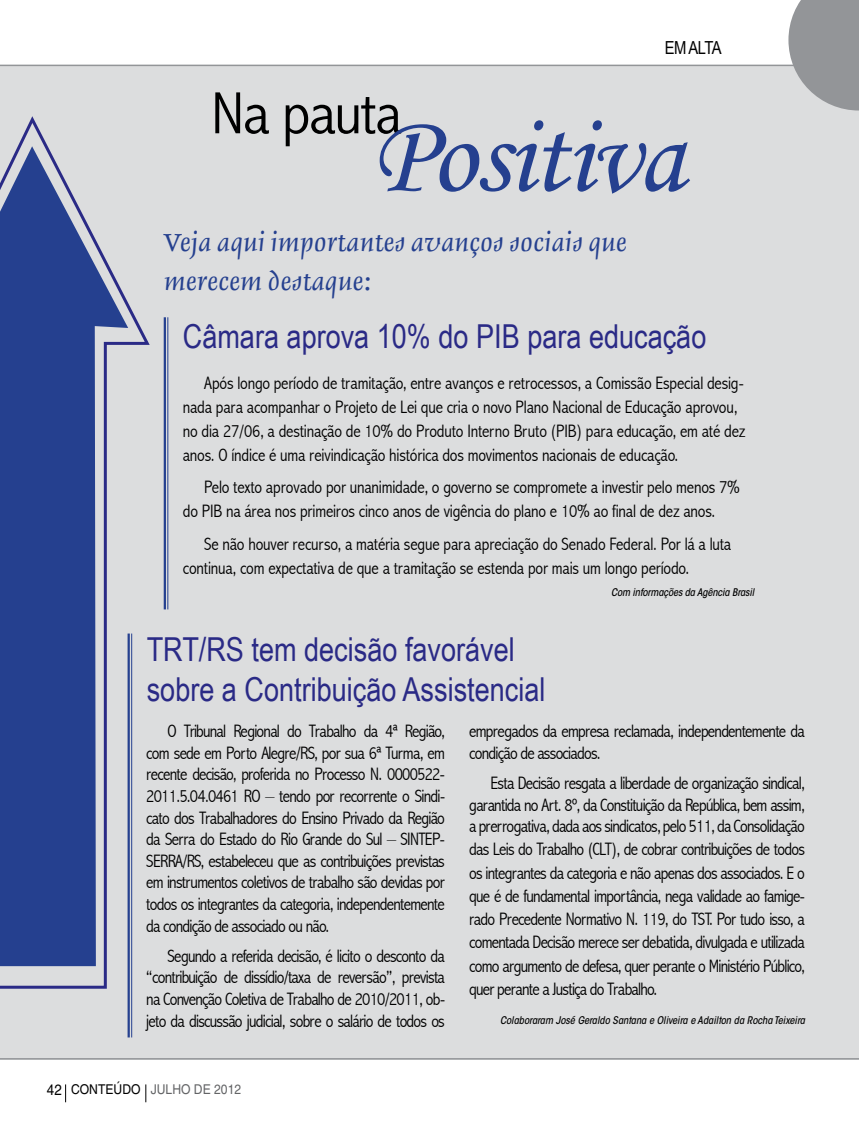
<style>
.page{position:relative;width:859px;height:1131px;background:#fff}
.page>*{position:absolute;margin:0;border:0;box-sizing:border-box;transform-origin:0 0}
.t1{font:112.5px "Monotype Corsiva";letter-spacing:-.02em;color:#25408f}
.t2{font:300 condensed 60px "Abadi";letter-spacing:-.02em;color:#000;scale:1.1 1}
.t3{font:33px/39.6px "Arial Narrow";color:#2a2a86}
.t4{font:33px/39.6px "Delphin I";color:#25408f}
.t5{font:300 condensed 18px/21.6px "Abadi";letter-spacing:-.01em;color:#000;text-align:justify}
.t6{font:300 condensed 18px/21.6px "Abadi";letter-spacing:-.04em;color:#000}
.t7{font:18px "Arial Narrow";letter-spacing:-.06em;color:#000}
.t8{font:13.5px "Helvetica";color:#636466;scale:.9 1}
.t9{font:10.5px "ITC Avant Garde MM Oblique 455 450";letter-spacing:-.15em;color:#000}
.s1{font-size:15px;color:#000}
.s2{color:#000}
</style>
<div class="page">
<svg style="left:65px;top:1084px;width:1px;height:18px"></svg>
<svg style="left:145px;top:1084px;width:1px;height:18px"></svg>
<div style="left:0;top:65px;width:859px;height:995px;background:#dcddde"></div>
<svg style="left:0;top:116px;width:150px;height:874px"></svg>
<svg style="left:788px;top:0;width:71px;height:111px"></svg>
<hr style="left:0;top:65px;width:859px;height:1px;background:#939598">
<hr style="left:0;top:1058px;width:859px;height:2px;background:#939598">
<hr style="left:131px;top:634px;width:1px;height:403px;background:#25408f">
<hr style="left:128px;top:634px;width:2px;height:403px;background:#25408f">
<hr style="left:167px;top:317px;width:1px;height:292px;background:#25408f">
<hr style="left:164px;top:317px;width:2px;height:292px;background:#25408f">
<p class="t7" style="left:665px;top:35px;width:58px">EM ALTA</p>
<h2 class="t2" style="left:211px;top:78px;width:175px">Na pauta</h2>
<h1 class="t1" style="left:371px;top:87px;width:314px">Positiva</h1>
<h3 class="t4" style="left:164px;top:222px;width:464px">Veja aqui importantes avanços sociais que merecem destaque:</h3>
<h3 class="t3" style="left:183px;top:315px;width:525px">Câmara aprova 10% do PIB para educação</h3>
<p class="t5" style="left:183px;top:371px;width:564px;line-height:24px;text-align:left;text-indent:21px">Após longo período de tramitação, entre avanços e retrocessos, a Comissão Especial desig&shy;nada para acompanhar o Projeto de Lei que cria o novo Plano Nacional de Educação aprovou, no dia 27/06, a destinação de 10% do Produto Interno Bruto (PIB) para educação, em até dez anos. O índice é uma reivindicação histórica dos movimentos nacionais de educação.</p>
<p class="t5" style="left:183px;top:475px;width:559px;line-height:24px;text-indent:21px">Pelo texto aprovado por unanimidade, o governo se compromete a investir pelo menos 7% do PIB na área nos primeiros cinco anos de vigência do plano e 10% ao final de dez anos.</p>
<p class="t5" style="left:183px;top:532px;width:550px;line-height:24px;text-indent:21px">Se não houver recurso, a matéria segue para apreciação do Senado Federal. Por lá a luta continua, com expectativa de que a tramitação se estenda por mais um longo período.</p>
<p class="t9" style="left:611px;top:585px;width:145px">Com informações da Agência Brasil</p>
<h3 class="t3" style="left:147px;top:629px;width:400px">TRT/RS tem decisão favorável sobre a Contribuição Assistencial</h3>
<p class="t6" style="left:469px;top:720px;width:337px">empregados da empresa reclamada, independentemente da condição de associados.</p>
<p class="t5" style="left:469px;top:772px;width:337px;text-indent:21px">Esta Decisão resgata a liberdade de organização sindical, garantida no Art. 8º, da Constituição da República, bem assim, a prerrogativa, dada aos sindicatos, pelo 511, da Consolidação</p>
<p class="t5" style="left:469px;top:838px;width:337px;line-height:23.2px">das Leis do Trabalho (CLT), de cobrar contribuições de todos os integrantes da categoria e não apenas dos associados. E o que é de fundamental importância, nega validade ao famige&shy;rado Precedente Normativo N. 119, do TST. Por tudo isso, a comentada Decisão merece ser debatida, divulgada e utilizada como argumento de defesa, quer perante o Ministério Público, quer perante a Justiça do Trabalho.</p>
<p class="t9" style="left:500px;top:1014px;width:308px">Colaboraram José Geraldo Santana e Oliveira e Adailton da Rocha Teixeira</p>
<p class="t5" style="left:146px;top:720px;width:300px;text-indent:21px">O Tribunal Regional do Trabalho da 4ª Região, com sede em Porto Alegre/RS, por sua 6ª Turma, em recente decisão, proferida no Processo N. 0000522- 2011.5.04.0461 RO – tendo por recorrente o Sindi&shy;cato dos Trabalhadores do Ensino Privado da Região da Serra do Estado do Rio Grande do Sul – SINTEP-SERRA/RS, estabeleceu que as contribuições previstas em instrumentos coletivos de trabalho são devidas por todos os integrantes da categoria, independentemente da condição de associado ou não.</p>
<p class="t5" style="left:146px;top:945px;width:300px;text-indent:21px">Segundo a referida decisão, é licito o desconto da “contribuição de dissídio/taxa de reversão”, prevista na Convenção Coletiva de Trabalho de 2010/2011, ob&shy;jeto da discussão judicial, sobre o salário de todos os</p>
<p class="t8" style="left:47px;top:1081px;width:217px"><span class="s1">42</span> <span class="s2">CONTEÚDO</span> JU LHO DE 2012</p>
</div>
